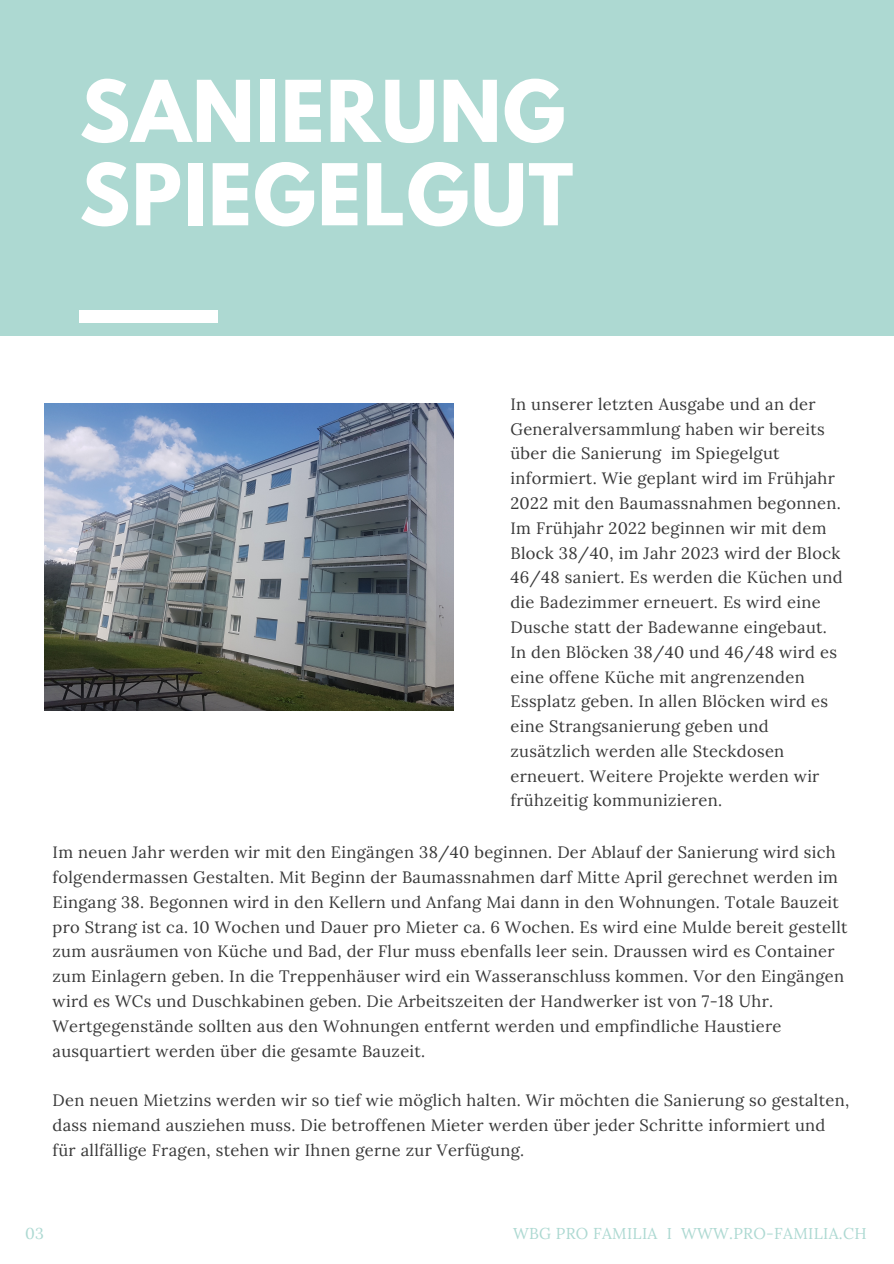
<style>
.page{position:relative;width:894px;height:1264px;background:#fff}
.page>*{position:absolute;margin:0;border:0;box-sizing:border-box;transform-origin:0 0}
.t1{font:700 75.3px "League Spartan";letter-spacing:.02em;color:#fff}
.t2{font:16.5px/24.8px "Lora";letter-spacing:.02em;color:#383838}
.t3{font:15.75px "Lora";letter-spacing:.02em;color:#add9d2}
</style>
<div class="page">
<div style="left:0;top:0;width:893px;height:335px;background:#add9d2"></div>
<div style="left:79px;top:310px;width:139px;height:12px;background:#fff"></div>
<img style="left:44px;top:403px;width:409px;height:307px">
<p class="t1" style="left:79px;top:74px;width:487px">SANIERUNG</p>
<p class="t1" style="left:79px;top:157px;width:495px">SPIEGELGUT</p>
<p class="t2" style="left:510px;top:391px;width:332px">In unserer letzten Ausgabe und an der Generalversammlung haben wir bereits über die Sanierung im Spiegelgut informiert. Wie geplant wird im Frühjahr 2022 mit den Baumassnahmen begonnen.</p>
<p class="t2" style="left:510px;top:515px;width:334px">Im Frühjahr 2022 beginnen wir mit dem Block 38/40, im Jahr 2023 wird der Block 46/48 saniert. Es werden die Küchen und die Badezimmer erneuert. Es wird eine Dusche statt der Badewanne eingebaut.<br>In den Blöcken 38/40 und 46/48 wird es eine offene Küche mit angrenzenden Essplatz geben. In allen Blöcken wird es eine Strangsanierung geben und zusätzlich werden alle Steckdosen erneuert. Weitere Projekte werden wir frühzeitig kommunizieren.</p>
<p class="t2" style="left:53px;top:840px;width:796px">Im neuen Jahr werden wir mit den Eingängen 38/40 beginnen. Der Ablauf der Sanierung wird sich folgendermassen Gestalten. Mit Beginn der Baumassnahmen darf Mitte April gerechnet werden im Eingang 38. Begonnen wird in den Kellern und Anfang Mai dann in den Wohnungen. Totale Bauzeit pro Strang ist ca. 10 Wochen und Dauer pro Mieter ca. 6 Wochen. Es wird eine Mulde bereit gestellt zum ausräumen von Küche und Bad, der Flur muss ebenfalls leer sein. Draussen wird es Container zum Einlagern geben. In die Treppenhäuser wird ein Wasseranschluss kommen. Vor den Eingängen wird es WCs und Duschkabinen geben. Die Arbeitszeiten der Handwerker ist von 7-18 Uhr.<br>Wertgegenstände sollten aus den Wohnungen entfernt werden und empfindliche Haustiere ausquartiert werden über die gesamte Bauzeit.</p>
<p class="t2" style="left:53px;top:1087px;width:798px">Den neuen Mietzins werden wir so tief wie möglich halten. Wir möchten die Sanierung so gestalten, dass niemand ausziehen muss. Die betroffenen Mieter werden über jeder Schritte informiert und für allfällige Fragen, stehen wir Ihnen gerne zur Verfügung.</p>
<p class="t3" style="left:25px;top:1222px;width:20px">03</p>
<p class="t3" style="left:513px;top:1222px;width:355px">WBG PRO FAMILIA I WWW.PRO-FAMILIA.CH</p>
</div>
